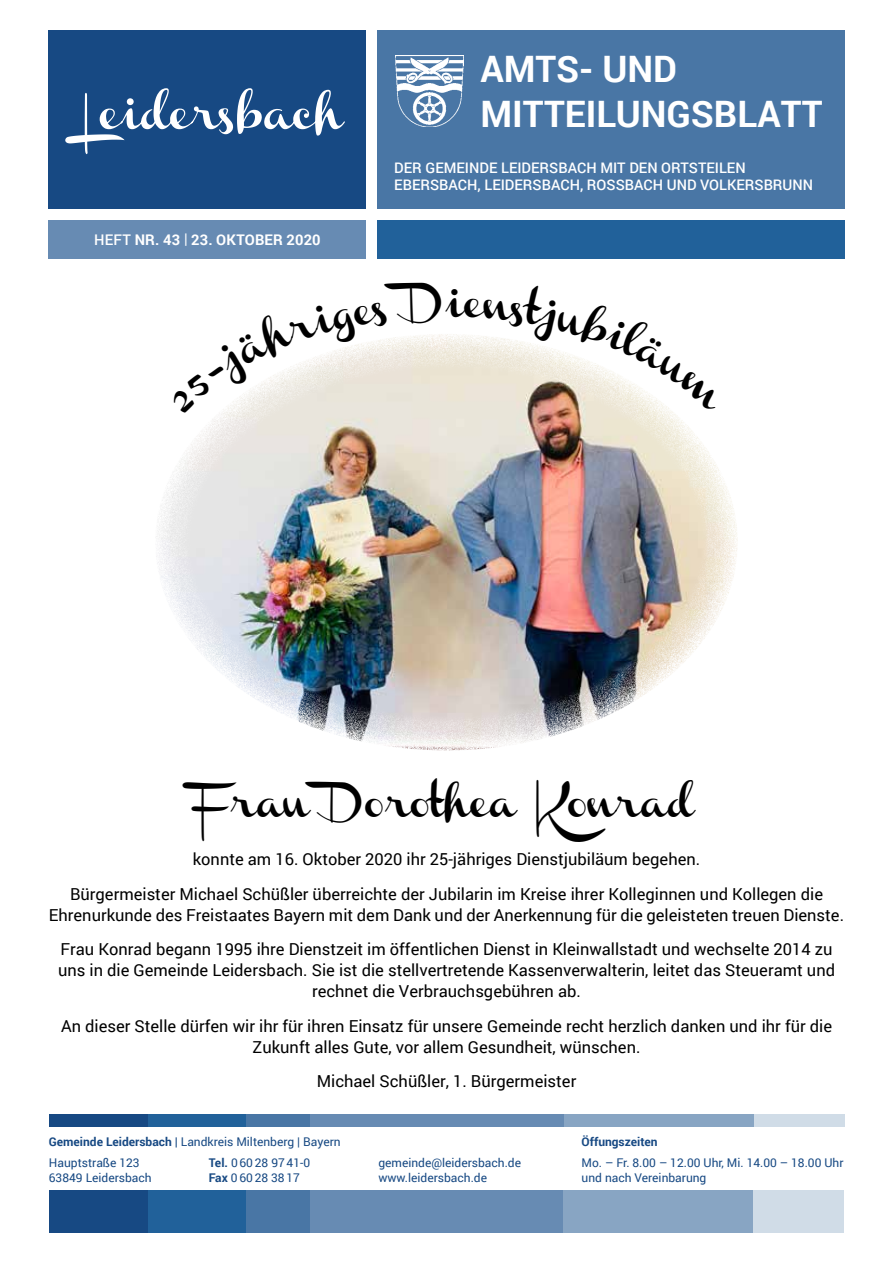
<style>
.page{position:relative;width:893px;height:1263px;background:#fff}
.page>*{position:absolute;margin:0;border:0;box-sizing:border-box;transform-origin:0 0}
.t1{font:700 36.45px/45px "Roboto";color:#fff}
.t2{font:30px "Channel";color:#000}
.t3{font:16.5px/34.5px "Roboto";color:#000;text-align:center}
.t4{font:700 14.7px "Roboto";letter-spacing:.01em;color:#fff}
.t5{font:500 14.55px/17.4px "Roboto";color:#fff}
.t6{font:12px/15px "Roboto";color:#174983}
.t7{font:700 12px "Roboto";color:#174983}
.s1{font-weight:500}
.s2{font-weight:400}
.s3{font-weight:700}
</style>
<div class="page">
<div style="left:48px;top:30px;width:318px;height:178px;background:#174983"></div>
<svg style="left:65px;top:88px;width:280px;height:66px"></svg>
<div style="left:377px;top:30px;width:468px;height:178px;background:#4976a5"></div>
<div style="left:48px;top:220px;width:318px;height:39px;background:#678bb3"></div>
<div style="left:377px;top:220px;width:468px;height:39px;background:#21619a"></div>
<img style="left:396px;top:55px;width:67px;height:72px">
<div style="left:49px;top:1191px;width:100px;height:42px;background:#174983"></div>
<div style="left:148px;top:1191px;width:98px;height:42px;background:#21619a"></div>
<div style="left:246px;top:1191px;width:64px;height:42px;background:#4976a5"></div>
<div style="left:310px;top:1191px;width:264px;height:42px;background:#678bb3"></div>
<div style="left:563px;top:1191px;width:197px;height:42px;background:#88a5c3"></div>
<div style="left:753px;top:1191px;width:91px;height:42px;background:#d0dce7"></div>
<div style="left:49px;top:1114px;width:100px;height:13px;background:#174983"></div>
<div style="left:149px;top:1114px;width:98px;height:13px;background:#21619a"></div>
<div style="left:247px;top:1114px;width:63px;height:13px;background:#4976a5"></div>
<div style="left:310px;top:1114px;width:264px;height:13px;background:#678bb3"></div>
<div style="left:564px;top:1114px;width:196px;height:13px;background:#88a5c3"></div>
<div style="left:754px;top:1114px;width:90px;height:13px;background:#d0dce7"></div>
<img style="left:156px;top:413px;width:582px;height:337px">
<svg style="left:223px;top:334px;width:450px;height:79px"></svg>
<p class="t4" style="left:94px;top:229px;width:153px"><span class="s1">HEFT</span> NR. 43 <span class="s2">|</span> 23. Oktober</p>
<p class="t4" style="left:287px;top:229px;width:35px">2020</p>
<h1 class="t1" style="left:480px;top:45px;width:344px">AMTS- UND<br>MITTEILUNGSBLATT</h1>
<p class="t5" style="left:394px;top:158px;width:353px">DER GEMEINDE LEIDERSBACH MIT DEN ORTSTEILEN<br>EBERSBACH, LEIDERSBACH, ROSS</p>
<p class="t5" style="left:625px;top:176px;width:190px">BACH UND VOLKERSBRUNN</p>
<h2 class="t2" style="left:198px;top:789px;width:498px">Frau Dorothea Konrad</h2>
<p class="t3" style="left:70px;top:841px;width:754px">konnte am 16. Oktober 2020 ihr 25-jähriges Dienstjubiläum begehen.<br>Bürgermeister Michael Schüßler überreichte der Jubilarin im Kreise ihrer Kolleginnen und Kollegen die</p>
<p class="t3" style="left:49px;top:897px;width:797px">Ehrenurkunde des Freistaates Bayern mit dem Dank und der Anerkennung für die geleisteten treuen Dienste.<br>Frau Konrad begann 1995 ihre Dienstzeit im öffentlichen Dienst in Kleinwallstadt und wechselte 2014 zu</p>
<p class="t3" style="left:58px;top:959px;width:778px;line-height:21px">uns in die Gemeinde Leidersbach. Sie ist die stellvertretende Kassenverwalterin, leitet das Steueramt und rechnet die Verbrauchsgebühren ab.</p>
<p class="t3" style="left:61px;top:1015px;width:773px;line-height:21px">An dieser Stelle dürfen wir ihr für ihren Einsatz für unsere Gemeinde recht herzlich danken und ihr für die<br>Zukunft alles Gute, vor allem Gesundheit, wünschen.</p>
<p class="t3" style="left:317px;top:1063px;width:261px">Michael Schüßler, 1. Bürgermeister</p>
<p class="t6" style="left:49px;top:1131px;width:293px;line-height:21px"><span class="s3">Gemeinde Leidersbach |</span> Landkreis Miltenberg | Bayern<br>Hauptstraße 123</p>
<p class="t6" style="left:49px;top:1170px;width:104px">63849 Leidersbach</p>
<p class="t6" style="left:209px;top:1155px;width:103px"><span class="s3">Tel.</span> 0 60 28 97 41-0<br><span class="s3">Fax</span> 0 60 28 38 17</p>
<p class="t6" style="left:378px;top:1155px;width:144px">gemeinde@leidersbach.de www.leidersbach.de</p>
<p class="t7" style="left:582px;top:1133px;width:78px">Öffungszeiten</p>
<p class="t6" style="left:582px;top:1155px;width:263px">Mo. – Fr. 8.00 – 12.00 Uhr, Mi. 14.00 – 18.00 Uhr und nach Vereinbarung</p>
</div>
